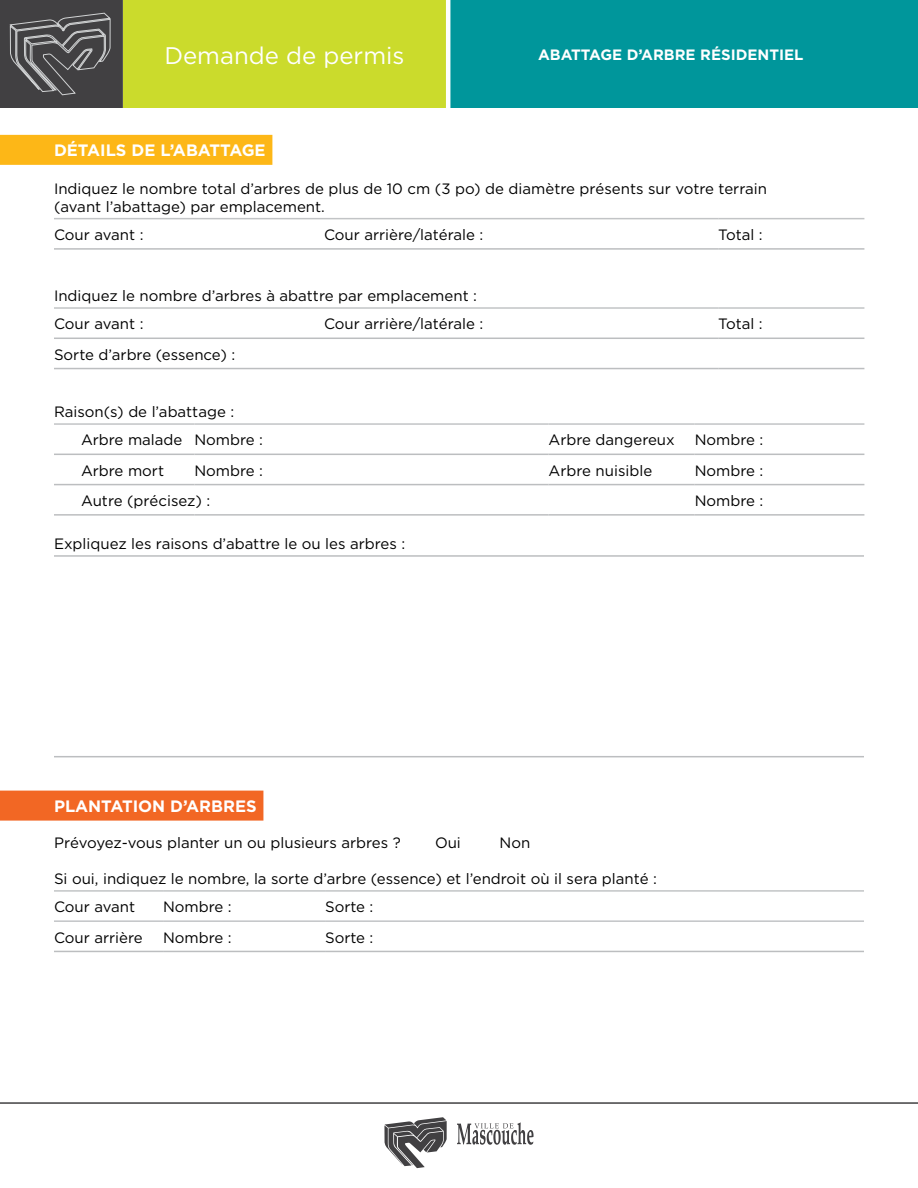
<style>
.page{position:relative;width:918px;height:1188px;background:#fff}
.page>*{position:absolute;margin:0;border:0;box-sizing:border-box;transform-origin:0 0}
.t1{font:24px "Gotham HTF";color:#fff}
.t2{font:700 16.5px "Gotham HTF";color:#fff}
.t3{font:15px/28px "Gotham HTF";color:#000}
.t4{font:700 15px "Gotham HTF";color:#fff}
</style>
<div class="page">
<svg style="left:384px;top:1117px;width:63px;height:51px"></svg>
<svg style="left:457px;top:1122px;width:77px;height:23px"></svg>
<hr style="left:0;top:1102px;width:918px;height:2px;background:#414042">
<div style="left:123px;top:0;width:795px;height:108px;background:#cbdb2c"></div>
<div style="left:450px;top:0;width:468px;height:108px;background:#00969b"></div>
<hr style="left:446px;top:0;width:4px;height:108px;background:#fff">
<div style="left:118px;top:0;width:5px;height:108px;background:#414042"></div>
<div style="left:0;top:0;width:121px;height:108px;background:#414042"></div>
<svg style="left:10px;top:12px;width:101px;height:83px"></svg>
<div style="left:0;top:135px;width:272px;height:30px;background:#fdb717"></div>
<div style="left:0;top:791px;width:263px;height:30px;background:#f26724"></div>
<hr style="left:54px;top:218px;width:270px;height:1px;background:#c2c4c6">
<hr style="left:324px;top:218px;width:394px;height:1px;background:#c2c4c6">
<hr style="left:718px;top:218px;width:146px;height:1px;background:#c2c4c6">
<hr style="left:54px;top:248px;width:270px;height:2px;background:#bcbec0">
<hr style="left:324px;top:248px;width:394px;height:2px;background:#bcbec0">
<hr style="left:718px;top:248px;width:146px;height:2px;background:#bcbec0">
<hr style="left:54px;top:307px;width:270px;height:2px;background:#c2c4c6">
<hr style="left:324px;top:307px;width:394px;height:2px;background:#c2c4c6">
<hr style="left:718px;top:307px;width:146px;height:2px;background:#c2c4c6">
<hr style="left:54px;top:338px;width:270px;height:1px;background:#bcbec0">
<hr style="left:324px;top:338px;width:394px;height:1px;background:#bcbec0">
<hr style="left:718px;top:338px;width:146px;height:1px;background:#bcbec0">
<hr style="left:54px;top:368px;width:270px;height:1px;background:#bcbec0">
<hr style="left:324px;top:368px;width:394px;height:1px;background:#bcbec0">
<hr style="left:718px;top:368px;width:146px;height:1px;background:#bcbec0">
<hr style="left:54px;top:423px;width:140px;height:2px;background:#c2c4c6">
<hr style="left:194px;top:423px;width:355px;height:2px;background:#c2c4c6">
<hr style="left:549px;top:423px;width:146px;height:2px;background:#c2c4c6">
<hr style="left:695px;top:423px;width:169px;height:2px;background:#c2c4c6">
<hr style="left:54px;top:454px;width:140px;height:1px;background:#bcbec0">
<hr style="left:194px;top:454px;width:355px;height:1px;background:#bcbec0">
<hr style="left:549px;top:454px;width:146px;height:1px;background:#bcbec0">
<hr style="left:695px;top:454px;width:169px;height:1px;background:#bcbec0">
<hr style="left:54px;top:484px;width:140px;height:1px;background:#bcbec0">
<hr style="left:194px;top:484px;width:355px;height:1px;background:#bcbec0">
<hr style="left:549px;top:484px;width:146px;height:1px;background:#bcbec0">
<hr style="left:695px;top:484px;width:169px;height:1px;background:#bcbec0">
<hr style="left:54px;top:514px;width:140px;height:2px;background:#bcbec0">
<hr style="left:194px;top:514px;width:355px;height:2px;background:#bcbec0">
<hr style="left:549px;top:514px;width:146px;height:2px;background:#bcbec0">
<hr style="left:695px;top:514px;width:169px;height:2px;background:#bcbec0">
<hr style="left:54px;top:555px;width:810px;height:2px;background:#bcbec0">
<hr style="left:54px;top:756px;width:810px;height:1px;background:#bcbec0">
<hr style="left:54px;top:890px;width:109px;height:2px;background:#c2c4c6">
<hr style="left:163px;top:890px;width:162px;height:2px;background:#c2c4c6">
<hr style="left:325px;top:890px;width:539px;height:2px;background:#c2c4c6">
<hr style="left:54px;top:920px;width:109px;height:2px;background:#c2c4c6">
<hr style="left:163px;top:920px;width:162px;height:2px;background:#c2c4c6">
<hr style="left:325px;top:920px;width:539px;height:2px;background:#c2c4c6">
<hr style="left:54px;top:951px;width:109px;height:1px;background:#bcbec0">
<hr style="left:163px;top:951px;width:162px;height:1px;background:#bcbec0">
<hr style="left:325px;top:951px;width:539px;height:1px;background:#bcbec0">
<h1 class="t1" style="left:164px;top:42px;width:242px">Demande de permis</h1>
<p class="t4" style="left:538px;top:46px;width:267px">ABATTAGE D’ARBRE RÉSIDENTIEL</p>
<p class="t2" style="left:54px;top:141px;width:213px">DÉTAILS DE L’ABATTAGE</p>
<p class="t3" style="left:54px;top:179px;width:714px;line-height:18px">Indiquez le nombre total d’arbres de plus de 10 cm (3 po) de diamètre présents sur votre terrain (avant l’abattage) par emplacement.</p>
<p class="t3" style="left:54px;top:220px;width:91px">Cour avant :</p>
<p class="t3" style="left:324px;top:220px;width:161px">Cour arrière/latérale :</p>
<p class="t3" style="left:718px;top:220px;width:46px">Total :</p>
<p class="t3" style="left:54px;top:282px;width:425px">Indiquez le nombre d’arbres à abattre par emplacement :<br>Cour avant :</p>
<p class="t3" style="left:324px;top:310px;width:161px">Cour arrière/latérale :</p>
<p class="t3" style="left:718px;top:310px;width:46px">Total :</p>
<p class="t3" style="left:54px;top:340px;width:183px">Sorte d’arbre (essence) :</p>
<p class="t3" style="left:81px;top:398px;width:184px;text-indent:-27px">Raison(s) de l’abattage :<br>Arbre malade Nombre :</p>
<p class="t3" style="left:549px;top:426px;width:128px">Arbre dangereux</p>
<p class="t3" style="left:695px;top:426px;width:70px">Nombre :</p>
<p class="t3" style="left:81px;top:456px;width:85px">Arbre mort</p>
<p class="t3" style="left:194px;top:456px;width:70px">Nombre :</p>
<p class="t3" style="left:549px;top:456px;width:105px">Arbre nuisible</p>
<p class="t3" style="left:695px;top:456px;width:70px">Nombre :</p>
<p class="t3" style="left:81px;top:486px;width:131px">Autre (précisez) :</p>
<p class="t3" style="left:695px;top:486px;width:70px">Nombre :</p>
<p class="t3" style="left:54px;top:530px;width:353px">Expliquez les raisons d’abattre le ou les arbres :</p>
<p class="t2" style="left:54px;top:797px;width:204px">PLANTATION D’ARBRES</p>
<p class="t3" style="left:54px;top:829px;width:348px">Prévoyez-vous planter un ou plusieurs arbres ?</p>
<p class="t3" style="left:435px;top:829px;width:27px">Oui</p>
<p class="t3" style="left:500px;top:829px;width:32px">Non</p>
<p class="t3" style="left:54px;top:865px;width:604px">Si oui, indiquez le nombre, la sorte d’arbre (essence) et l’endroit où il sera planté :<br>Cour avant</p>
<p class="t3" style="left:163px;top:893px;width:70px">Nombre :</p>
<p class="t3" style="left:325px;top:893px;width:50px">Sorte :</p>
<p class="t3" style="left:54px;top:923px;width:90px">Cour arrière</p>
<p class="t3" style="left:163px;top:923px;width:70px">Nombre :</p>
<p class="t3" style="left:325px;top:923px;width:50px">Sorte :</p>
</div>
